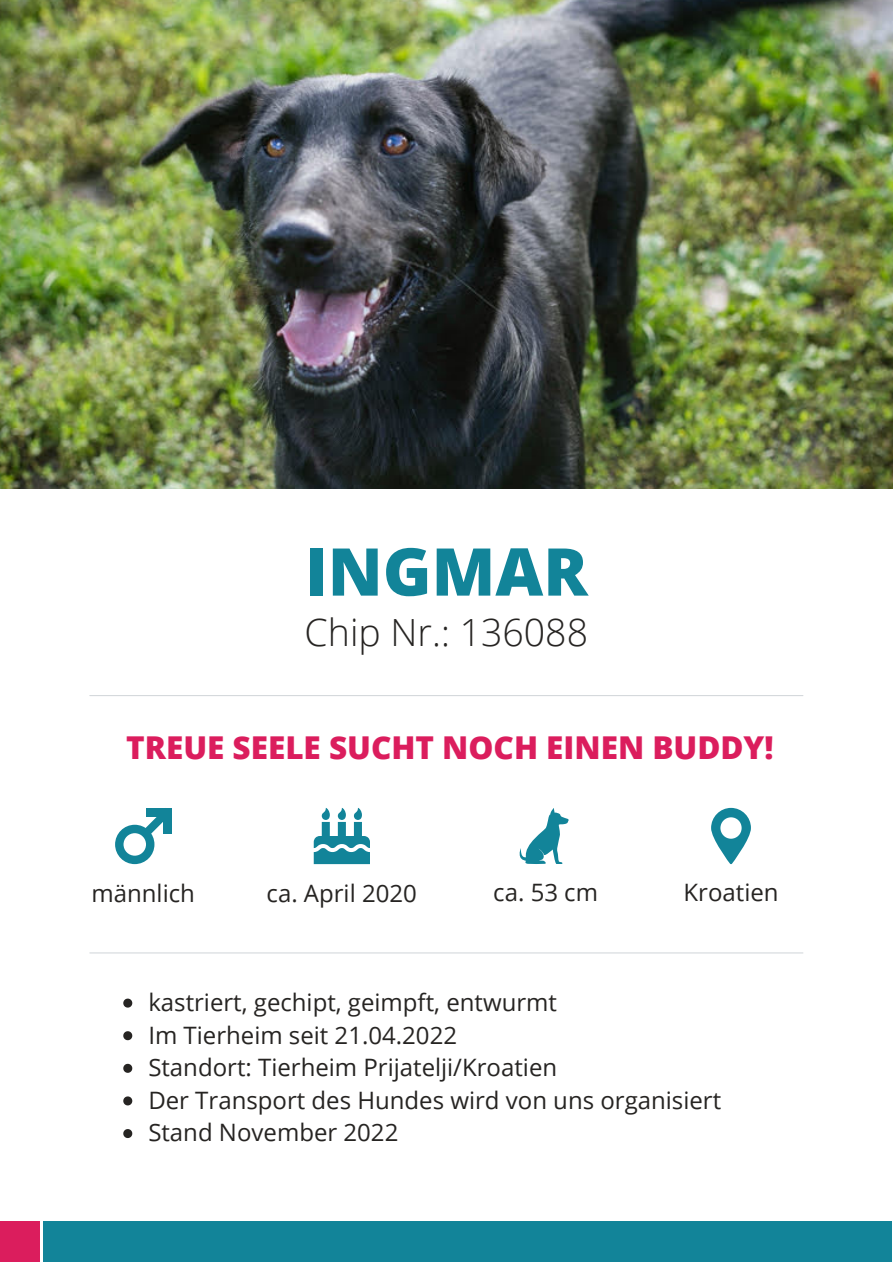
<style>
.page{position:relative;width:893px;height:1264px;background:#fff}
.page>*{position:absolute;margin:0;border:0;box-sizing:border-box;transform-origin:0 0}
.t1{font:800 66px "Open Sans";color:#128499}
.t2{font:300 37.5px "Open Sans";color:#262422}
.t3{font:800 31.5px "Open Sans";color:#db1d5d}
.t4{font:24px/32.5px "Open Sans";color:#262422}
</style>
<div class="page">
<hr style="left:90px;top:695px;width:712px;height:1px;background:#d5d9dc">
<svg style="left:314px;top:808px;width:56px;height:56px"></svg>
<svg style="left:519px;top:808px;width:50px;height:56px"></svg>
<svg style="left:711px;top:807px;width:39px;height:57px"></svg>
<hr style="left:90px;top:952px;width:712px;height:1px;background:#d5d9dc">
<img style="left:0;top:0;width:892px;height:489px">
<div style="left:43px;top:1221px;width:849px;height:41px;background:#128499"></div>
<svg style="left:123px;top:998px;width:9px;height:9px"></svg>
<svg style="left:123px;top:1031px;width:9px;height:9px"></svg>
<svg style="left:123px;top:1063px;width:9px;height:9px"></svg>
<svg style="left:123px;top:1096px;width:9px;height:9px"></svg>
<svg style="left:123px;top:1129px;width:9px;height:8px"></svg>
<div style="left:0;top:1221px;width:39px;height:41px;background:#db1d5d"></div>
<svg style="left:115px;top:816px;width:56px;height:48px"></svg>
<div style="left:163px;top:807px;width:8px;height:26px;background:#128499"></div>
<div style="left:146px;top:807px;width:25px;height:9px;background:#128499"></div>
<h1 class="t1" style="left:305px;top:525px;width:284px">INGMAR</h1>
<h2 class="t2" style="left:304px;top:606px;width:285px">Chip Nr.: 136088</h2>
<h3 class="t3" style="left:126px;top:725px;width:648px">TREUE SEELE SUCHT NOCH EINEN BUDDY!</h3>
<p class="t4" style="left:91px;top:875px;width:105px">männlich</p>
<p class="t4" style="left:266px;top:875px;width:152px">ca. April 2020</p>
<p class="t4" style="left:493px;top:875px;width:106px">ca. 53 cm</p>
<p class="t4" style="left:683px;top:875px;width:96px">Kroatien</p>
<p class="t4" style="left:148px;top:985px;width:574px">kastriert, gechipt, geimpft, entwurmt<br>Im Tierheim seit 21.04.2022<br>Standort: Tierheim Prijatelji/Kroatien<br>Der Transport des Hundes wird von uns organisiert Stand November 2022</p>
</div>
